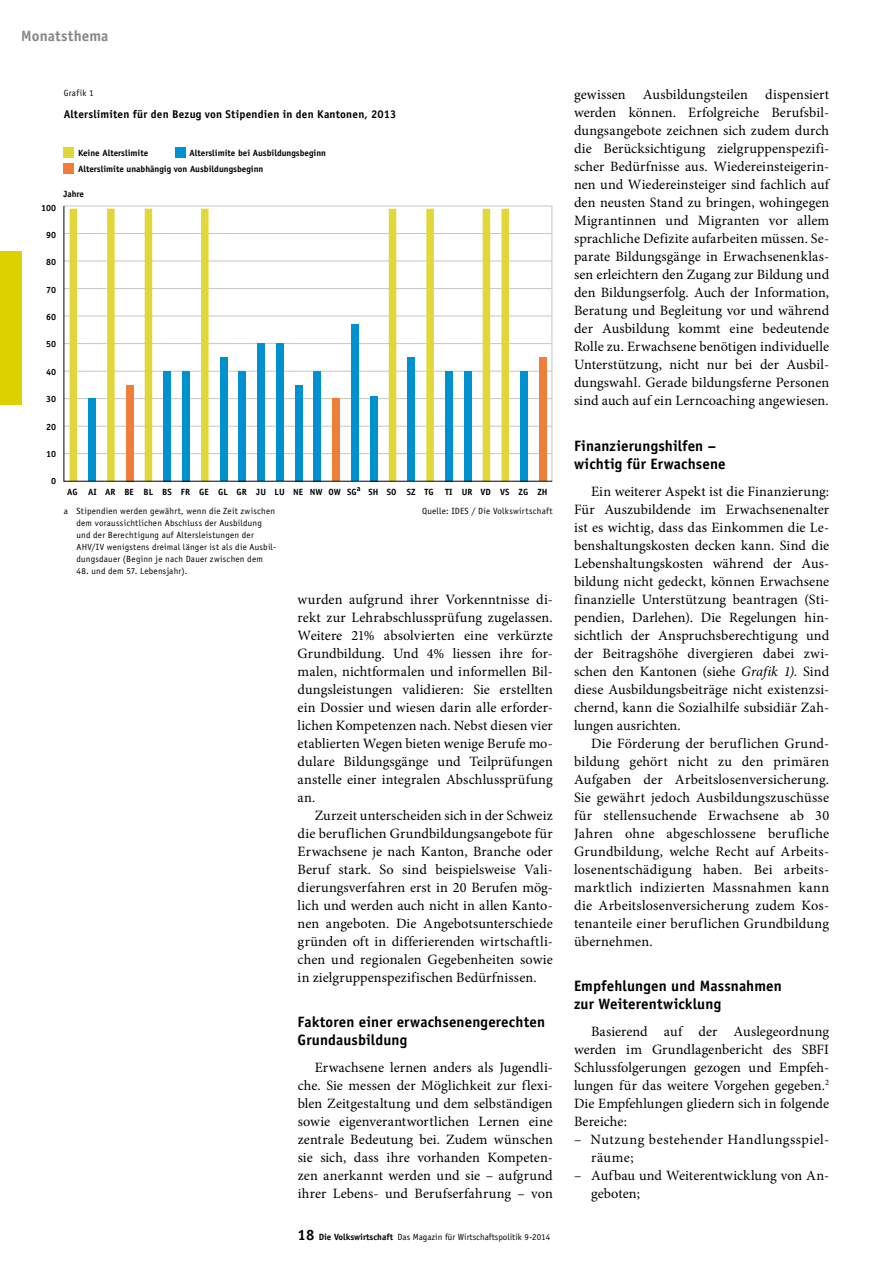
<style>
.page{position:relative;width:893px;height:1263px;background:#fff}
.page>*{position:absolute;margin:0;border:0;box-sizing:border-box;transform-origin:0 0}
.t1{font:700 15px/18px "Officina Sans Std";letter-spacing:.005em;color:#000}
.t2{font:700 15px "Officina Sans Std";letter-spacing:.005em;color:#868786}
.t3{font:14.25px/18px "Minion Pro";letter-spacing:.01em;color:#000;text-align:justify}
.t4{font:14.25px/18px "Minion Pro";letter-spacing:.035em;color:#000}
.t5{font:700 11.25px "Officina Sans Std";letter-spacing:.02em;color:#000}
.t6{font:9px/12px "Officina Sans Std";letter-spacing:.025em;color:#000}
.t7{font:700 9px/16px "Officina Sans Std";color:#000}
.t8{font:9px "Officina Sans Std";color:#000}
.t9{font:700 7.8px "Officina Sans Std";color:#000}
.s1{font-weight:700;font-size:15px}
.s2{font-weight:700}
.s3{font-style:italic}
</style>
<div class="page">
<hr style="left:64px;top:206px;width:488px;height:1px;background:#c5c6c6">
<hr style="left:64px;top:233px;width:488px;height:1px;background:#c5c6c6">
<hr style="left:64px;top:261px;width:488px;height:1px;background:#c5c6c6">
<hr style="left:64px;top:288px;width:488px;height:1px;background:#c5c6c6">
<hr style="left:64px;top:316px;width:488px;height:1px;background:#c5c6c6">
<hr style="left:64px;top:343px;width:488px;height:1px;background:#c5c6c6">
<hr style="left:64px;top:371px;width:488px;height:1px;background:#c5c6c6">
<hr style="left:64px;top:398px;width:488px;height:1px;background:#c5c6c6">
<hr style="left:64px;top:426px;width:488px;height:1px;background:#c5c6c6">
<hr style="left:64px;top:453px;width:488px;height:1px;background:#c5c6c6">
<div style="left:520px;top:371px;width:8px;height:110px;background:#0091d1"></div>
<div style="left:539px;top:357px;width:7px;height:124px;background:#f07e3a"></div>
<svg style="left:70px;top:209px;width:439px;height:272px"></svg>
<hr style="left:64px;top:206px;width:1px;height:275px;background:#000">
<hr style="left:552px;top:206px;width:1px;height:275px;background:#c5c6c6">
<hr style="left:64px;top:481px;width:488px;height:1px;background:#000">
<div style="left:63px;top:147px;width:11px;height:11px;background:#e2d738"></div>
<div style="left:175px;top:147px;width:11px;height:11px;background:#0091d1"></div>
<div style="left:64px;top:163px;width:10px;height:11px;background:#f07e3a"></div>
<div style="left:0;top:252px;width:21px;height:153px;background:#dcd200"></div>
<p class="t2" style="left:21px;top:26px;width:89px">Monatsthema</p>
<p class="t6" style="left:64px;top:86px;width:31px">Grafik 1</p>
<p class="t5" style="left:64px;top:107px;width:334px">Alterslimiten für den Bezug von Stipendien in den Kantonen, 2013</p>
<p class="t7" style="left:78px;top:144px;width:249px;text-indent:111px">Alterslimite bei Ausbildungsbeginn<br>Alterslimite unabhängig von Ausbildungsbeginn</p>
<p class="t7" style="left:63px;top:186px;width:22px">Jahre</p>
<p class="t7" style="left:78px;top:144px;width:72px">Keine Alterslimite</p>
<p class="t7" style="left:41px;top:199px;width:17px">100</p>
<p class="t7" style="left:46px;top:227px;width:12px">90</p>
<p class="t7" style="left:46px;top:254px;width:12px">80</p>
<p class="t7" style="left:46px;top:282px;width:12px">70</p>
<p class="t7" style="left:46px;top:309px;width:12px">60</p>
<p class="t7" style="left:46px;top:336px;width:12px">50</p>
<p class="t7" style="left:46px;top:364px;width:12px">40</p>
<p class="t7" style="left:46px;top:391px;width:12px">30</p>
<p class="t7" style="left:46px;top:418px;width:12px">20</p>
<p class="t7" style="left:46px;top:446px;width:12px">10</p>
<p class="t7" style="left:51px;top:473px;width:7px">0</p>
<p class="t9" style="left:357px;top:483px;width:5px">a</p>
<p class="t7" style="left:67px;top:484px;width:291px">AG AI AR BE BL BS FR GE GL GR JU LU NE NW OW SG</p>
<p class="t7" style="left:368px;top:484px;width:67px">SH SO SZ TG</p>
<p class="t7" style="left:445px;top:484px;width:104px">TI UR VD VS ZG ZH</p>
<p class="t6" style="left:77px;top:504px;width:201px;text-indent:-13px">a Stipendien werden gewährt, wenn die Zeit zwischen dem voraussichtlichen Abschluss der Ausbildung und der Berechtigung auf Altersleistungen der AHV/IV wenigstens dreimal länger ist als die Ausbil&shy;dungsdauer (Beginn je nach Dauer zwischen dem</p>
<p class="t6" style="left:77px;top:564px;width:112px">48. und dem 57. Lebensjahr).</p>
<p class="t6" style="left:422px;top:504px;width:132px">Quelle: IDES / Die Volkswirtschaft</p>
<p class="t3" style="left:298px;top:590px;width:257px">wurden aufgrund ihrer Vorkenntnisse di&shy;rekt zur Lehrabschlussprüfung zugelassen.<br>Weitere 21% absolvierten eine verkürzte Grundbildung. Und 4% liessen ihre for&shy;malen, nichtformalen und informellen Bil&shy;dungsleistungen validieren: Sie erstellten ein Dossier und wiesen darin alle erforder&shy;lichen Kompetenzen nach. Nebst diesen vier etablierten Wegen bieten wenige Berufe mo&shy;dulare Bildungsgänge und Teilprüfungen anstelle einer integralen Abschlussprüfung an.</p>
<p class="t3" style="left:298px;top:806px;width:257px;text-indent:17px">Zurzeit unterscheiden sich in der Schweiz die beruflichen Grundbildungsangebote für Erwachsene je nach Kanton, Branche oder Beruf stark. So sind beispielsweise Vali&shy;dierungsverfahren erst in 20 Berufen mög&shy;lich und werden auch nicht in allen Kanto&shy;nen angeboten. Die Angebotsunterschiede gründen oft in differierenden wirtschaftli&shy;chen und regionalen Gegebenheiten sowie in zielgruppenspezifischen Bedürfnissen.</p>
<p class="t1" style="left:298px;top:1012px;width:249px">Faktoren einer erwachsenengerechten<br>Grundausbildung</p>
<p class="t3" style="left:298px;top:1058px;width:257px;text-indent:17px">Erwachsene lernen anders als Jugendli&shy;che. Sie messen der Möglichkeit zur flexi&shy;blen Zeitgestaltung und dem selbständigen sowie eigenverantwortlichen Lernen eine zentrale Bedeutung bei. Zudem wünschen sie sich, dass ihre vorhanden Kompeten&shy;zen anerkannt werden und sie – aufgrund ihrer Lebens- und Berufserfahrung – von</p>
<p class="t8" style="left:298px;top:1231px;width:254px"><span class="s1">18</span> <span class="s2">Die Volkswirtschaft</span> Das Magazin für Wirtschaftspolitik 9-2014</p>
<p class="t3" style="left:574px;top:86px;width:257px">gewissen Ausbildungsteilen dispensiert werden können. Erfolgreiche Berufsbil&shy;dungsangebote zeichnen sich zudem durch die Berücksichtigung zielgruppenspezifi&shy;scher Bedürfnisse aus. Wiedereinsteigerin&shy;nen und Wiedereinsteiger sind fachlich auf den neusten Stand zu bringen, wohingegen Migrantinnen und Migranten vor allem sprachliche Defizite aufarbeiten müssen. Se&shy;parate Bildungsgänge in Erwachsenenklas&shy;sen erleichtern den Zugang zur Bildung und den Bildungserfolg. Auch der Information, Beratung und Begleitung vor und während der Ausbildung kommt eine bedeutende Rolle zu. Erwachsene benötigen individuelle Unterstützung, nicht nur bei der Ausbil&shy;dungswahl. Gerade bildungsferne Personen sind auch auf ein Lerncoaching angewiesen.</p>
<p class="t1" style="left:574px;top:436px;width:153px">Finanzierungshilfen – wichtig für Erwachsene</p>
<p class="t3" style="left:574px;top:482px;width:257px;text-indent:17px">Ein weiterer Aspekt ist die Finanzierung:<br>Für Auszubildende im Erwachsenenalter ist es wichtig, dass das Einkommen die Le&shy;benshaltungskosten decken kann. Sind die Lebenshaltungskosten während der Aus&shy;bildung nicht gedeckt, können Erwachsene finanzielle Unterstützung beantragen (Sti&shy;pendien, Darlehen). Die Regelungen hin&shy;sichtlich der Anspruchsberechtigung und der Beitragshöhe divergieren dabei zwi&shy;schen den Kantonen (siehe <span class="s3">Grafik 1).</span> Sind diese Ausbildungsbeiträge nicht existenzsi&shy;chernd, kann die Sozialhilfe subsidiär Zah&shy;lungen ausrichten.</p>
<p class="t3" style="left:574px;top:734px;width:257px;text-indent:17px">Die Förderung der beruflichen Grund&shy;bildung gehört nicht zu den primären Aufgaben der Arbeitslosenversicherung.<br>Sie gewährt jedoch Ausbildungszuschüsse für stellensuchende Erwachsene ab 30<br>Jahren ohne abgeschlossene berufliche Grundbildung, welche Recht auf Arbeits&shy;losenentschädigung haben. Bei arbeits&shy;marktlich indizierten Massnahmen kann die Arbeitslosenversicherung zudem Kos&shy;tenanteile einer beruflichen Grundbildung übernehmen.</p>
<p class="t1" style="left:574px;top:976px;width:209px">Empfehlungen und Massnahmen zur Weiterentwicklung</p>
<p class="t3" style="left:574px;top:1022px;width:257px;text-indent:17px">Basierend auf der Auslegeordnung werden im Grundlagenbericht des SBFI Schlussfolgerungen gezogen und Empfeh&shy;lungen für das weitere Vorgehen gegeben.<sup>2<br></sup>Die Empfehlungen gliedern sich in folgende Bereiche:</p>
<p class="t4" style="left:591px;top:1130px;width:238px;text-indent:-17px">– Nutzung bestehender Handlungsspiel&shy;räume;</p>
<p class="t3" style="left:591px;top:1166px;width:240px;text-indent:-17px">– Aufbau und Weiterentwicklung von An&shy;geboten;</p>
</div>
